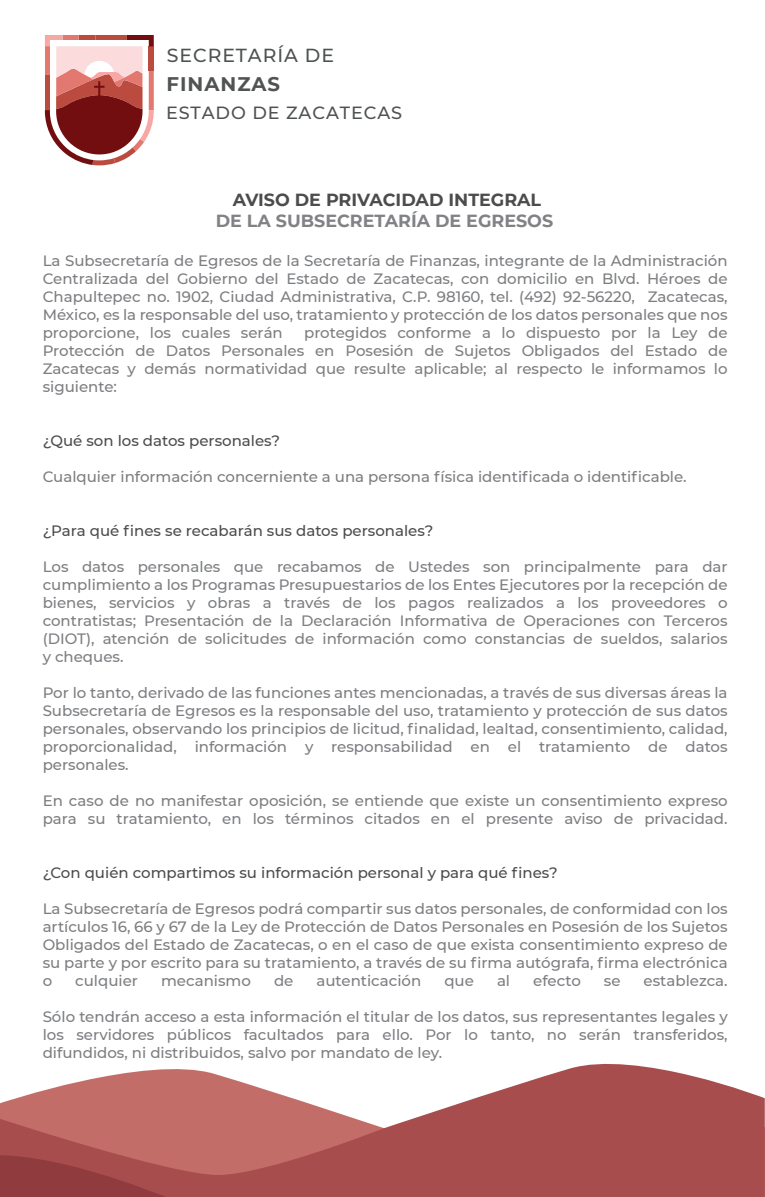
<style>
.page{position:relative;width:765px;height:1197px;background:#fff}
.page>*{position:absolute;margin:0;border:0;box-sizing:border-box;transform-origin:0 0}
.t1{font:700 19.62px "Montserrat";letter-spacing:.05em;color:#505353}
.t2{font:500 18.88px "Montserrat";letter-spacing:.05em;color:#4f5252}
.t3{font:500 17.62px "Montserrat";letter-spacing:.05em;color:#4f5252}
.t4{font:700 17.5px "Montserrat";color:#808285}
.t5{font:700 17.5px "Montserrat";color:#4c4c4c}
.t6{font:500 15px/18px "Montserrat";color:#7c7e81;text-align:justify}
.t7{font:500 15px "Montserrat";color:#4c4c4c}
</style>
<div class="page">
<svg style="left:0;top:1063px;width:765px;height:134px"></svg>
<svg style="left:0;top:1155px;width:755px;height:42px"></svg>
<svg style="left:45px;top:35px;width:109px;height:130px"></svg>
<p class="t2" style="left:167px;top:42px;width:169px">SECRETARÍA DE</p>
<h1 class="t1" style="left:167px;top:70px;width:115px">FINANZAS</h1>
<p class="t3" style="left:166px;top:101px;width:238px">ESTADO DE ZACATECAS</p>
<p class="t5" style="left:233px;top:188px;width:310px">AVISO DE PRIVACIDAD INTEGRAL</p>
<p class="t4" style="left:216px;top:209px;width:339px">DE LA SUBSECRETARÍA DE EGRESOS</p>
<p class="t6" style="left:43px;top:251px;width:687px">La Subsecretaría de Egresos de la Secretaría de Finanzas, integrante de la Administración Centralizada del Gobierno del Estado de Zacatecas, con domicilio en Blvd. Héroes de Chapultepec no. 1902, Ciudad Administrativa, C.P. 98160, tel. (492) 92-56220, Zacatecas, México, es la responsable del uso, tratamiento y protección de los datos personales que nos proporcione, los cuales serán</p>
<p class="t6" style="left:43px;top:323px;width:687px;text-indent:261px">protegidos conforme a lo dispuesto por la Ley de Protección de Datos Personales en Posesión de Sujetos Obligados del Estado de Zacatecas y demás normatividad que resulte aplicable; al respecto le informamos lo siguiente:</p>
<p class="t7" style="left:43px;top:430px;width:239px">¿Qué son los datos personales?</p>
<p class="t6" style="left:43px;top:467px;width:646px">Cualquier información concerniente a una persona física identificada o identificable.</p>
<p class="t7" style="left:43px;top:520px;width:392px">¿Para qué fines se recabarán sus datos personales?</p>
<p class="t6" style="left:43px;top:557px;width:687px">Los datos personales que recabamos de Ustedes son principalmente para dar cumplimiento a los Programas Presupuestarios de los Entes Ejecutores por la recepción de bienes, servicios y obras a través de los pagos realizados a los proveedores o contratistas; Presentación de la Declaración Informativa de Operaciones con Terceros (DIOT), atención de solicitudes de información como constancias de sueldos, salarios y cheques.</p>
<p class="t6" style="left:43px;top:683px;width:687px">Por lo tanto, derivado de las funciones antes mencionadas, a través de sus diversas áreas la Subsecretaría de Egresos es la responsable del uso, tratamiento y protección de sus datos personales, observando los principios de licitud, finalidad, lealtad, consentimiento, calidad, proporcionalidad, información y responsabilidad en el tratamiento de datos personales.</p>
<p class="t6" style="left:43px;top:791px;width:687px">En caso de no manifestar oposición, se entiende que existe un consentimiento expreso para su tratamiento, en los términos citados en el presente aviso de privacidad.</p>
<p class="t7" style="left:43px;top:862px;width:517px">¿Con quién compartimos su información personal y para qué fines?</p>
<p class="t6" style="left:43px;top:899px;width:687px">La Subsecretaría de Egresos podrá compartir sus datos personales, de conformidad con los artículos 16, 66 y 67 de la Ley de Protección de Datos Personales en Posesión de los Sujetos Obligados del Estado de Zacatecas, o en el caso de que exista consentimiento expreso de su parte y por escrito para su tratamiento, a través de su firma autógrafa, firma electrónica o</p>
<p class="t6" style="left:75px;top:971px;width:64px">culquier</p>
<p class="t6" style="left:161px;top:971px;width:91px">mecanismo</p>
<p class="t6" style="left:274px;top:971px;width:21px">de</p>
<p class="t6" style="left:316px;top:971px;width:106px">autenticación</p>
<p class="t6" style="left:444px;top:971px;width:31px">que</p>
<p class="t6" style="left:497px;top:971px;width:15px">al</p>
<p class="t6" style="left:533px;top:971px;width:49px">efecto</p>
<p class="t6" style="left:604px;top:971px;width:18px">se</p>
<p class="t6" style="left:644px;top:971px;width:86px">establezca.</p>
<p class="t6" style="left:43px;top:1007px;width:687px">Sólo tendrán acceso a esta información el titular de los datos, sus representantes legales y los servidores públicos facultados para ello. Por lo tanto, no serán transferidos, difundidos, ni distribuidos, salvo por mandato de ley.</p>
</div>
